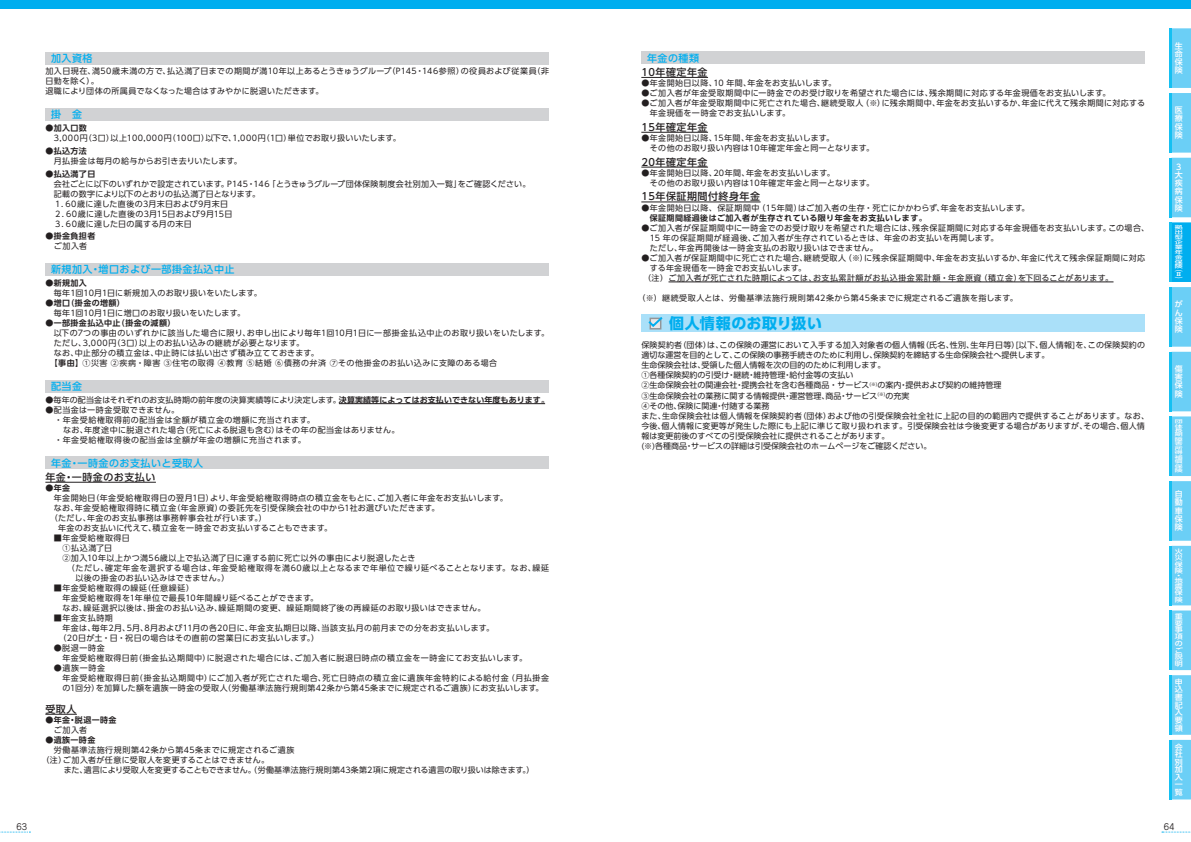
<style>
.page{position:relative;width:1191px;height:842px;background:#fff}
.page>*{position:absolute;margin:0;border:0;box-sizing:border-box;transform-origin:0 0}
.t1{font:700 15px "UD Shin Go Pro";letter-spacing:.025em;color:#00aeef}
.t2{font:500 10px "UD Shin Go Pro";letter-spacing:.05em;color:#00aeef}
.t3{font:500 10px "UD Shin Go Pro";letter-spacing:.05em;color:#231f20}
.t4{font:8.5px "Jun 201 Pro";color:#231f20}
.t5{font:8px/10px "UD Shin Go Pro";letter-spacing:.035em;color:#231f20}
.t6{font:8px/10.1px "UD Shin Go Pro";color:#231f20}
.t7{font:8px/10px "UD Shin Go Pro";letter-spacing:.055em;color:#231f20}
.t8{font:700 8px "UD Shin Go Pro De";letter-spacing:.05em;color:#231f20}
.t9{font:8px "UD Shin Go Pro";letter-spacing:.01em;color:#231f20}
.t10{font:8px "UD Shin Go Pro";letter-spacing:.07em;color:#231f20}
.t11{font:8px "UD Shin Go Pro";letter-spacing:.06em;color:#231f20}
.t12{font:500 8px/8.2px "UD Shin Go Pro";color:#fff;text-align:justify}
.t13{font:8px "UD Shin Go Pro";letter-spacing:.065em;color:#231f20}
.t14{font:500 7.7px/7.7px "UD Shin Go Pro";color:#fff;text-align:justify;scale:1.04 1}
.t15{font:500 7.4px/7.4px "UD Shin Go Pro";color:#fff;text-align:justify;scale:1.08 1}
.t16{font:500 6.7px/6.7px "UD Shin Go Pro";color:#fff;text-align:justify;scale:1.19 1}
.t17{font:500 6.5px/6.4px "UD Shin Go Pro";color:#fff;text-align:justify;scale:1.23 1}
.t18{font:500 4.9px/4.9px "UD Shin Go Pro";color:#fff;text-align:justify;scale:1.64 1}
.t19{font:500 4.5px/4.5px "UD Shin Go Pro";color:#fff;text-align:justify;scale:1.79 1}
.s1{font-family:"UD Shin Go Pro De";font-weight:700}
</style>
<div class="page">
<div style="left:0;top:0;width:1191px;height:9px;background:#00aeef"></div>
<svg style="left:1161px;top:832px;width:30px;height:1px"></svg>
<svg style="left:0;top:832px;width:30px;height:1px"></svg>
<hr style="left:339px;top:403px;width:206px;height:1px;background:#231f20">
<hr style="left:45px;top:482px;width:111px;height:1px;background:#231f20">
<hr style="left:45px;top:714px;width:32px;height:1px;background:#231f20">
<div style="left:45px;top:52px;width:504px;height:13px;background:#d1d2d4"></div>
<div style="left:45px;top:108px;width:504px;height:13px;background:#d1d2d4"></div>
<div style="left:45px;top:263px;width:504px;height:13px;background:#d1d2d4"></div>
<div style="left:45px;top:380px;width:504px;height:13px;background:#d1d2d4"></div>
<div style="left:45px;top:456px;width:504px;height:13px;background:#d1d2d4"></div>
<hr style="left:641px;top:77px;width:67px;height:1px;background:#231f20">
<hr style="left:641px;top:132px;width:67px;height:1px;background:#231f20">
<hr style="left:641px;top:167px;width:67px;height:1px;background:#231f20">
<hr style="left:641px;top:202px;width:119px;height:1px;background:#231f20">
<hr style="left:668px;top:282px;width:445px;height:1px;background:#231f20">
<div style="left:641px;top:51px;width:504px;height:13px;background:#d1d2d4"></div>
<div style="left:641px;top:315px;width:503px;height:17px;background:#aae0f9"></div>
<svg style="left:649px;top:328px;width:12px;height:2px"></svg>
<svg style="left:648px;top:317px;width:15px;height:11px"></svg>
<svg style="left:1169px;top:28px;width:22px;height:771px;background:#61cef5"></svg>
<hr style="left:1169px;top:675px;width:2px;height:60px;background:#15c0f2">
<p class="t2" style="left:51px;top:50px;width:43px">加入資格</p>
<p class="t5" style="left:45px;top:66px;width:505px">加入日現在、満50歳未満の方で、払込満了日までの期間が満10年以上あるとうきゅうグループ（P145・146参照）の役員および従業員（非日勤を除く）。<br>退職により団体の所属員でなくなった場合はすみやかに脱退いただきます。</p>
<p class="t2" style="left:51px;top:107px;width:33px">掛　金</p>
<p class="t8" style="left:45px;top:121px;width:43px">●加入口数</p>
<p class="t5" style="left:54px;top:133px;width:348px">3,000円（3口）以上100,000円（100口）以下で、1,000円（1口）単位でお取り扱いいたします。</p>
<p class="t8" style="left:45px;top:144px;width:43px">●払込方法</p>
<p class="t5" style="left:54px;top:156px;width:189px">月払掛金は毎月の給与からお引き去りいたします。</p>
<p class="t8" style="left:45px;top:167px;width:51px">●払込満了日</p>
<p class="t5" style="left:54px;top:178px;width:478px">会社ごとに以下のいずれかで設定されています。P145・146「とうきゅうグループ団体保険制度会社別加入一覧」をご確認ください。記載の数字により以下のとおりの払込満了日となります。<br>１．60歳に達した直後の3月末日および9月末日<br>２．60歳に達した直後の3月15日および9月15日<br>３．60歳に達した日の属する月の末日</p>
<p class="t8" style="left:45px;top:230px;width:51px">●掛金負担者</p>
<p class="t5" style="left:54px;top:241px;width:35px">ご加入者</p>
<p class="t2" style="left:51px;top:262px;width:185px">新規加入・増口および一部掛金払込中止</p>
<p class="t8" style="left:45px;top:276px;width:43px">●新規加入</p>
<p class="t5" style="left:54px;top:288px;width:209px">毎年1回10月1日に新規加入のお取り扱いをいたします。</p>
<p class="t8" style="left:45px;top:296px;width:81px">●増口（掛金の増額）</p>
<p class="t5" style="left:54px;top:308px;width:193px">毎年1回10月1日に増口のお取り扱いをいたします。</p>
<p class="t8" style="left:45px;top:316px;width:132px">●一部掛金払込中止（掛金の減額）</p>
<p class="t5" style="left:54px;top:328px;width:497px">以下の7つの事由のいずれかに該当した場合に限り、お申し出により毎年1回10月1日に一部掛金払込中止のお取り扱いをいたします。</p>
<p class="t5" style="left:54px;top:338px;width:252px">ただし、3,000円（3口）以上のお払い込みの継続が必要となります。</p>
<p class="t5" style="left:54px;top:348px;width:266px">なお、中止部分の積立金は、中止時には払い出さず積み立てておきます。</p>
<p class="t11" style="left:50px;top:356px;width:449px"><span class="s1">【事由】</span>①災害 ②疾病・障害 ③住宅の取得 ④教育 ⑤結婚 ⑥債務の弁済 ⑦その他掛金のお払い込みに支障のある場合</p>
<p class="t2" style="left:51px;top:378px;width:33px">配当金</p>
<p class="t9" style="left:45px;top:393px;width:505px">●毎年の配当金はそれぞれのお支払時期の前年度の決算実績等により決定します。<span class="s1">決算実績等によってはお支払いできない年度もあります。</span></p>
<p class="t5" style="left:54px;top:404px;width:347px;text-indent:-9px">●配当金は一時金受取できません。<br>・ 年金受給権取得前の配当金は全額が積立金の増額に充当されます。<br>　なお、年度途中に脱退された場合（死亡による脱退も含む）はその年の配当金はありません。・ 年金受給権取得後の配当金は全額が年金の増額に充当されます。</p>
<p class="t2" style="left:51px;top:455px;width:154px">年金・一時金のお支払いと受取人</p>
<p class="t3" style="left:45px;top:469px;width:112px">年金・一時金のお支払い</p>
<p class="t8" style="left:45px;top:481px;width:26px">●年金</p>
<p class="t5" style="left:54px;top:493px;width:455px">年金開始日（年金受給権取得日の翌月1日）より、年金受給権取得時点の積立金をもとに、ご加入者に年金をお支払いします。</p>
<p class="t5" style="left:54px;top:503px;width:387px">なお、年金受給権取得時に積立金（年金原資）の委託先を引受保険会社の中から1社お選びいただきます。</p>
<p class="t5" style="left:50px;top:513px;width:218px">（ただし、年金のお支払事務は事務幹事会社が行います。）</p>
<p class="t5" style="left:58px;top:523px;width:275px">年金のお支払いに代えて、積立金を一時金でお支払いすることもできます。</p>
<p class="t13" style="left:54px;top:531px;width:78px">■年金受給権取得日</p>
<p class="t5" style="left:62px;top:543px;width:51px">①払込満了日</p>
<p class="t5" style="left:62px;top:553px;width:355px">②加入10年以上かつ満56歳以上で払込満了日に達する前に死亡以外の事由により脱退したとき</p>
<p class="t10" style="left:67px;top:561px;width:484px">（ただし、確定年金を選択する場合は、年金受給権取得を満60歳以上となるまで年単位で繰り延べることとなります。なお、繰延</p>
<p class="t5" style="left:75px;top:573px;width:155px">以後の掛金のお払い込みはできません。）</p>
<p class="t7" style="left:62px;top:583px;width:424px;text-indent:-9px">■年金受給権取得の繰延（任意繰延）<br>年金受給権取得を1年単位で最長10年間繰り延べることができます。<br>なお、繰延選択以後は、掛金のお払い込み、繰延期間の変更、繰延期間終了後の再繰延のお取り扱いはできません。</p>
<p class="t5" style="left:54px;top:613px;width:61px">■年金支払時期</p>
<p class="t5" style="left:62px;top:623px;width:433px">年金は、毎年2月、5月、8月および11月の各20日に、年金支払期日以降、当該支払月の前月までの分をお支払いします。</p>
<p class="t5" style="left:58px;top:633px;width:262px">（20日が土・日・祝日の場合はその直前の営業日にお支払いします。）</p>
<p class="t7" style="left:62px;top:643px;width:466px;text-indent:-9px">●脱退一時金<br>年金受給権取得日前（掛金払込期間中）に脱退された場合には、ご加入者に脱退日時点の積立金を一時金にてお支払いします。</p>
<p class="t5" style="left:62px;top:663px;width:488px;text-indent:-9px">●遺族一時金<br>年金受給権取得日前（掛金払込期間中）にご加入者が死亡された場合、死亡日時点の積立金に遺族年金特約による給付金（月払掛金の1回分）を加算した額を遺族一時金の受取人（労働基準法施行規則第42条から第45条までに規定されるご遺族）にお支払いします。</p>
<p class="t3" style="left:45px;top:701px;width:32px">受取人</p>
<p class="t8" style="left:45px;top:713px;width:73px">●年金・脱退一時金</p>
<p class="t5" style="left:54px;top:725px;width:35px">ご加入者</p>
<p class="t8" style="left:45px;top:733px;width:51px">●遺族一時金</p>
<p class="t5" style="left:41px;top:745px;width:254px;text-indent:13px">労働基準法施行規則第42条から第45条までに規定されるご遺族（注）ご加入者が任意に受取人を変更することはできません。</p>
<p class="t6" style="left:64px;top:765px;width:472px">また、遺言により受取人を変更することもできません。（労働基準法施行規則第43条第2項に規定される遺言の取り扱いは除きます。）</p>
<p class="t2" style="left:647px;top:50px;width:53px">年金の種類</p>
<p class="t3" style="left:641px;top:64px;width:68px">10年確定年金</p>
<p class="t5" style="left:641px;top:78px;width:196px">●年金開始日以降、10 年間、年金をお支払いします。</p>
<p class="t5" style="left:641px;top:88px;width:470px">●ご加入者が年金受取期間中に一時金でのお受け取りを希望された場合には、残余期間に対応する年金現価をお支払いします。</p>
<p class="t5" style="left:650px;top:98px;width:497px;text-indent:-9px">●ご加入者が年金受取期間中に死亡された場合、継続受取人（※）に残余期間中、年金をお支払いするか、年金に代えて残余期間に対応する年金現価を一時金でお支払いします。</p>
<p class="t3" style="left:641px;top:119px;width:68px">15年確定年金</p>
<p class="t5" style="left:650px;top:133px;width:226px;text-indent:-9px">●年金開始日以降、15年間、年金をお支払いします。<br>その他のお取り扱い内容は10年確定年金と同一となります。</p>
<p class="t3" style="left:641px;top:154px;width:68px">20年確定年金</p>
<p class="t5" style="left:650px;top:168px;width:226px;text-indent:-9px">●年金開始日以降、20年間、年金をお支払いします。<br>その他のお取り扱い内容は10年確定年金と同一となります。</p>
<p class="t3" style="left:641px;top:189px;width:120px">15年保証期間付終身年金</p>
<p class="t5" style="left:641px;top:202px;width:390px">●年金開始日以降、保証期間中（15年間）はご加入者の生存・死亡にかかわらず、年金をお支払いします。</p>
<p class="t8" style="left:650px;top:211px;width:278px">保証期間経過後はご加入者が生存されている限り年金をお支払いします。</p>
<p class="t5" style="left:650px;top:222px;width:501px;text-indent:-9px">●ご加入者が保証期間中に一時金でのお受け取りを希望された場合には、残余保証期間に対応する年金現価をお支払いします。この場合、<br>15 年の保証期間が経過後、ご加入者が生存されているときは、年金のお支払いを再開します。<br>ただし、年金再開後は一時金支払のお取り扱いはできません。</p>
<p class="t5" style="left:641px;top:252px;width:505px">●ご加入者が保証期間中に死亡された場合、継続受取人（※）に残余保証期間中、年金をお支払いするか、年金に代えて残余保証期間に対応</p>
<p class="t5" style="left:650px;top:262px;width:158px">する年金現価を一時金でお支払いします。</p>
<p class="t5" style="left:643px;top:272px;width:471px">（注）ご加入者が死亡された時期によっては、お支払累計額がお払込掛金累計額・年金原資（積立金）を下回ることがあります。</p>
<p class="t7" style="left:637px;top:292px;width:382px">（※）継続受取人とは、労働基準法施行規則第42条から第45条までに規定されるご遺族を指します。</p>
<h1 class="t1" style="left:669px;top:311px;width:154px">個人情報のお取り扱い</h1>
<p class="t6" style="left:641px;top:340px;width:509px">保険契約者（団体）は、この保険の運営において入手する加入対象者の個人情報（氏名、性別、生年月日等）[以下、個人情報]を、この保険契約の適切な運営を目的として、この保険の事務手続きのために利用し、保険契約を締結する生命保険会社へ提供します。<br>生命保険会社は、受領した個人情報を次の目的のために利用します。<br>①各種保険契約の引受け・継続・維持管理・給付金等の支払い<br>②生命保険会社の関連会社・提携会社を含む各種商品・サービス<sup>(※)</sup>の案内・提供および契約の維持管理<br>③生命保険会社の業務に関する情報提供・運営管理、商品・サービス<sup>(※)</sup>の充実<br>④その他、保険に関連・付随する業務<br>また、生命保険会社は個人情報を保険契約者（団体）および他の引受保険会社全社に上記の目的の範囲内で提供することがあります。なお、今後、個人情報に変更等が発生した際にも上記に準じて取り扱われます。引受保険会社は今後変更する場合がありますが、その場合、個人情報は変更前後のすべての引受保険会社に提供されることがあります。<br>(※)各種商品・サービスの詳細は引受保険会社のホームページをご確認ください。</p>
<p class="t12" style="left:1175px;top:41px;width:9px">生命保険</p>
<p class="t12" style="left:1175px;top:106px;width:9px">医療保険</p>
<p class="t12" style="left:1175px;top:162px;width:9px;text-align:left">３大疾病保険</p>
<p class="t18" style="left:1175px;top:225px;width:6px">拠出型企業年金保険</p>
<p class="t18" style="left:1175px;top:266px;width:6px;text-align:left">（<br>Ⅱ）</p>
<p class="t12" style="left:1175px;top:300px;width:10px">がん保険</p>
<p class="t12" style="left:1175px;top:365px;width:9px">傷害保険</p>
<p class="t19" style="left:1175px;top:419px;width:6px">団体長期障害所得補償保険</p>
<p class="t12" style="left:1175px;top:490px;width:9px">自動車保険</p>
<p class="t17" style="left:1175px;top:548px;width:8px">火災保険</p>
<p class="t17" style="left:1175px;top:573px;width:8px;line-height:4.7px">・地</p>
<p class="t17" style="left:1175px;top:583px;width:8px">震保険</p>
<p class="t16" style="left:1175px;top:613px;width:8px">重要事項のご説明</p>
<p class="t14" style="left:1175px;top:678px;width:9px">申込書記入要領</p>
<p class="t15" style="left:1175px;top:743px;width:9px">会社別加入一覧</p>
<p class="t4" style="left:16px;top:820px;width:12px">63</p>
<p class="t4" style="left:1163px;top:820px;width:12px">64</p>
</div>
